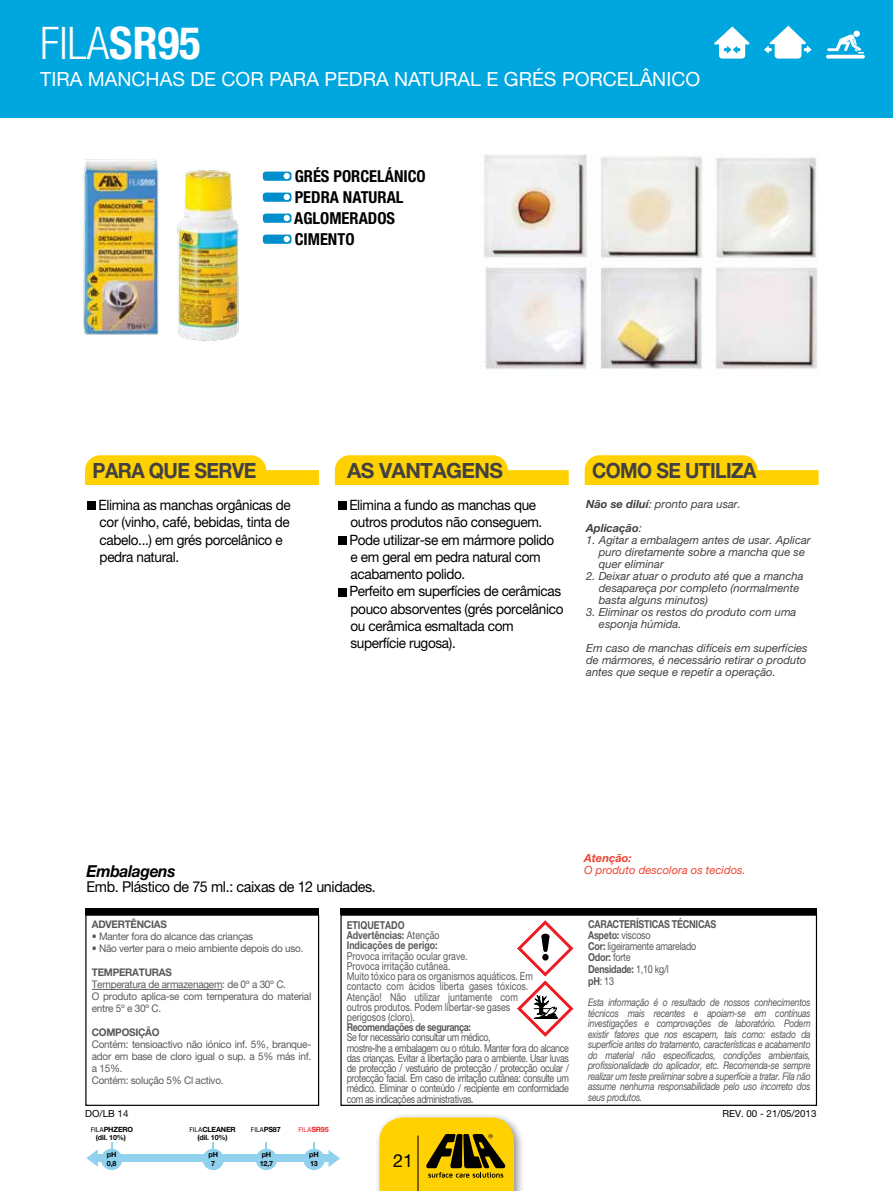
<style>
.page{position:relative;width:893px;height:1191px;background:#fff}
.page>*{position:absolute;margin:0;border:0;box-sizing:border-box;transform-origin:0 0}
.t1{font:300 condensed 45px "Helvetica Neue LT Std";color:#fff}
.t2{font:700 21px "Helvetica Neue LT Std";letter-spacing:-.03em;color:#414042;scale:.92 1}
.t3{font:700 21px "Helvetica Neue LT Std";letter-spacing:-.03em;color:#414042;scale:.93 1}
.t4{font:700 21px "Helvetica Neue LT Std";letter-spacing:-.03em;color:#414042}
.t5{font:19.5px "Helvetica Neue LT Std";color:#fff}
.t6{font:18px "Helvetica Neue LT Std";color:#000}
.t7{font:700 condensed 16.5px/21px "Helvetica Neue LT Std";color:#000}
.t8{font:italic 700 16.5px "Helvetica Neue LT Std";letter-spacing:-.025em;color:#000;scale:.95 1}
.t9{font:15px "Helvetica Neue LT Std";letter-spacing:-.025em;color:#000;scale:.95 1}
.t10{font:14.25px/17.2px "Helvetica Neue LT Std";letter-spacing:-.025em;color:#000;scale:.95 1}
.t11{font:italic 11.25px/12px "Helvetica Neue LT Std";color:#414042}
.t12{font:italic 700 11.25px/24px "Helvetica Neue LT Std";color:#414042}
.t13{font:italic 11.25px "Helvetica Neue LT Std";color:#ef4330}
.t14{font:italic 700 11.25px "Helvetica Neue LT Std";color:#ef4330}
.t15{font:10.95px/10.2px "Helvetica Neue LT Std";letter-spacing:-.04em;color:#58595b;scale:.81 1}
.t16{font:10.95px/10.2px "Helvetica Neue LT Std";color:#58595b;scale:.81 1}
.t17{font:700 10.95px/11.4px "Helvetica Neue LT Std";letter-spacing:-.025em;color:#58595b;scale:.82 1}
.t18{font:700 10.95px/10.2px "Helvetica Neue LT Std";color:#58595b;scale:.81 1}
.t19{font:700 10.95px "Helvetica Neue LT Std";letter-spacing:-.025em;color:#58595b;scale:.81 1}
.t20{font:italic 10.5px/10.5px "Helvetica Neue LT Std";letter-spacing:-.025em;color:#58595b;text-align:justify;scale:.82 1}
.t21{font:10.5px/12px "Helvetica Neue LT Std";letter-spacing:-.025em;color:#58595b;scale:.95 1}
.t22{font:700 10.5px "Helvetica Neue LT Std";letter-spacing:-.025em;color:#58595b;scale:.95 1}
.t23{font:9.75px "Helvetica Neue LT Pro";color:#000}
.t24{font:700 7.2px/8.1px "Helvetica Neue LT Std";letter-spacing:-.02em;color:#000}
.t25{font:700 7.2px "Helvetica Neue LT Pro";letter-spacing:-.02em;color:#000}
.t26{font:7.2px "Myriad Pro";color:#000}
.t27{font:7.2px "Myriad Pro";color:#ed2024}
.s1{font-family:"Helvetica Neue LT Pro";font-weight:700}
.s2{font-weight:400}
.s3{font-family:"Myriad Pro";font-weight:400}
</style>
<div class="page">
<div style="left:0;top:0;width:893px;height:118px;background:#00a6de"></div>
<div style="left:374px;top:1112px;width:151px;height:79px;background:#000;opacity:.45"></div>
<svg style="left:335px;top:455px;width:234px;height:30px;background:#ffd726"></svg>
<svg style="left:85px;top:455px;width:234px;height:30px;background:#ffd722"></svg>
<svg style="left:585px;top:455px;width:234px;height:30px;background:#ffd726"></svg>
<div style="left:85px;top:914px;width:234px;height:192px;border:1px solid #000"></div>
<div style="left:340px;top:914px;width:477px;height:192px;border:1px solid #000"></div>
<div style="left:85px;top:908px;width:234px;height:6px;background:#000"></div>
<div style="left:340px;top:908px;width:477px;height:6px;background:#000"></div>
<svg style="left:380px;top:1117px;width:134px;height:74px;background:#d0ab06"></svg>
<svg style="left:263px;top:172px;width:28px;height:9px"></svg>
<svg style="left:263px;top:193px;width:28px;height:9px"></svg>
<svg style="left:263px;top:214px;width:28px;height:9px"></svg>
<svg style="left:263px;top:235px;width:28px;height:9px"></svg>
<div style="left:338px;top:501px;width:8px;height:9px;background:#000"></div>
<div style="left:338px;top:536px;width:8px;height:8px;background:#000"></div>
<div style="left:338px;top:588px;width:8px;height:8px;background:#000"></div>
<div style="left:87px;top:501px;width:8px;height:9px;background:#000"></div>
<hr style="left:92px;top:989px;width:130px;height:1px;background:#58595b">
<img style="left:484px;top:154px;width:333px;height:216px">
<svg style="left:714px;top:26px;width:36px;height:33px"></svg>
<svg style="left:826px;top:55px;width:39px;height:4px"></svg>
<div style="left:853px;top:31px;width:7px;height:6px;background:#fff;border-radius:50%"></div>
<svg style="left:827px;top:34px;width:37px;height:19px"></svg>
<svg style="left:764px;top:26px;width:48px;height:33px"></svg>
<svg style="left:517px;top:920px;width:57px;height:117px"></svg>
<div style="left:95px;top:1154px;width:235px;height:8px;background:#90d2ee"></div>
<svg style="left:329px;top:1150px;width:11px;height:17px"></svg>
<svg style="left:86px;top:1149px;width:12px;height:17px"></svg>
<svg style="left:111px;top:1142px;width:2px;height:6px"></svg>
<div style="left:101px;top:1148px;width:21px;height:22px;background:#90d2ee;border-radius:50%"></div>
<div style="left:256px;top:1148px;width:21px;height:22px;background:#90d2ee;border-radius:50%"></div>
<svg style="left:313px;top:1142px;width:2px;height:6px"></svg>
<div style="left:303px;top:1148px;width:22px;height:22px;background:#90d2ee;border-radius:50%"></div>
<svg style="left:212px;top:1142px;width:2px;height:6px"></svg>
<div style="left:203px;top:1148px;width:21px;height:22px;background:#90d2ee;border-radius:50%"></div>
<img style="left:83px;top:159px;width:156px;height:182px">
<h1 class="t1" style="left:40px;top:17px;width:162px">FILA<span class="s1">SR95</span></h1>
<h3 class="t5" style="left:40px;top:67px;width:662px">TIRA MANCHAS DE COR PARA PEDRA NATURAL E GRÉS PORCELÂNICO</h3>
<h3 class="t7" style="left:294px;top:165px;width:133px">GRÉS PORCELÁNICO<br>PEDRA NATURAL<br>AGLOMERADOS<br>CIMENTO</h3>
<h2 class="t3" style="left:93px;top:457px;width:178px">PARA QUE SERVE</h2>
<h2 class="t4" style="left:347px;top:457px;width:158px">AS VANTAGENS</h2>
<h2 class="t2" style="left:592px;top:457px;width:180px">COMO SE UTILIZA</h2>
<p class="t12" style="left:586px;top:491px;width:156px">Não se diluí<span class="s2">: pronto para usar.<br></span>Aplicação<span class="s2">:</span></p>
<p class="t11" style="left:599px;top:533px;width:213px;text-indent:-13px">1. Agitar a embalagem antes de usar. Aplicar puro diretamente sobre a mancha que se quer eliminar</p>
<p class="t11" style="left:599px;top:569px;width:206px;text-indent:-13px">2. Deixar atuar o produto até que a mancha desapareça por completo (normalmente basta alguns minutos)</p>
<p class="t11" style="left:599px;top:605px;width:199px;text-indent:-13px">3. Eliminar os restos do produto com uma esponja húmida.</p>
<p class="t11" style="left:586px;top:641px;width:223px;text-align:justify">Em caso de manchas difíceis em superfícies de mármores, é necessário retirar o produto antes que seque e repetir a operação.</p>
<h3 class="t10" style="left:98px;top:496px;width:204px">Elimina as manchas orgânicas de cor (vinho, café, bebidas, tinta de cabelo...) em grés porcelânico e pedra natural.</h3>
<p class="t10" style="left:349px;top:496px;width:227px">Elimina a fundo as manchas que outros produtos não conseguem.<br>Pode utilizar-se em mármore polido e em geral em pedra natural com acabamento polido.<br>Perfeito em superfícies de cerâmicas pouco absorventes (grés porcelânico ou cerâmica esmaltada com superfície rugosa).</p>
<h3 class="t8" style="left:87px;top:861px;width:95px">Embalagens</h3>
<h3 class="t9" style="left:87px;top:878px;width:306px">Emb. Plástico de 75 ml.: caixas de 12 unidades.</h3>
<p class="t18" style="left:347px;top:919px;width:116px">ETIQUETADO<br>Advertências: <span class="s2">Atenção<br></span>Indicações de perigo:</p>
<p class="t16" style="left:347px;top:950px;width:231px">Provoca irritação ocular grave.<br>Provoca irritação cutânea.<br>Muito tóxico para os organismos aquáticos. Em contacto com ácidos liberta gases tóxicos.<br>Atenção! Não utilizar juntamente com outros produtos. Podem libertar-se gases perigosos (cloro).</p>
<p class="t19" style="left:347px;top:1020px;width:155px">Recomendações de segurança:</p>
<p class="t15" style="left:347px;top:1032px;width:276px">Se for necessário consultar um médico,<br>mostre-lhe a embalagem ou o rótulo. Manter fora do alcance das crianças. Evitar a libertação para o ambiente. Usar luvas de protecção / vestuário de protecção / protecção ocular / protecção facial. Em caso de irritação cutânea: consulte um médico. Eliminar o conteúdo / recipiente em conformidade com as indicações administrativas.</p>
<p class="t22" style="left:92px;top:918px;width:80px">ADVERTÊNCIAS</p>
<p class="t21" style="left:92px;top:930px;width:171px">• Manter fora do alcance das crianças</p>
<p class="t21" style="left:92px;top:942px;width:224px">• Não verter para o meio ambiente depois do uso.</p>
<p class="t22" style="left:92px;top:966px;width:86px">TEMPERATURAS</p>
<p class="t21" style="left:92px;top:978px;width:232px">Temperatura de armazenagem: de 0º a 30º C.<br>O produto aplica-se com temperatura do material entre 5º e 30º C.</p>
<p class="t22" style="left:92px;top:1026px;width:73px">COMPOSIÇÃO</p>
<p class="t21" style="left:92px;top:1038px;width:232px">Contém: tensioactivo não iónico inf. 5%, branque&shy;ador em base de cloro igual o sup. a 5% más inf. a 15%.<br>Contém: solução 5% Cl activo.</p>
<p class="t14" style="left:584px;top:850px;width:49px">Atenção:</p>
<p class="t13" style="left:584px;top:863px;width:163px">O produto descolora os tecidos.</p>
<p class="t17" style="left:588px;top:917px;width:158px">CARACTERÍSTICAS TÉCNICAS<br>Aspeto: <span class="s2">viscoso<br></span>Cor: <span class="s2">ligeiramente amarelado<br></span>Odor: <span class="s2">forte<br></span>Densidade: <span class="s2">1,10 kg/l<br></span>pH<span class="s2">: 13</span></p>
<p class="t20" style="left:588px;top:997px;width:273px">Esta informação é o resultado de nossos conhecimentos técnicos mais recentes e apoiam-se em contínuas investigações e comprovações de laboratório. Podem existir fatores que nos escapem, tais como: estado da superfície antes do tratamento, características e acabamento do material não especificados, condições ambientais, profissionalidade do aplicador, etc. Recomenda-se sempre realizar um teste preliminar sobre a superfície a tratar. Fila não assume nenhuma responsabilidade pelo uso incorreto dos seus produtos.</p>
<p class="t23" style="left:85px;top:1108px;width:45px">DO/LB 14</p>
<p class="t23" style="left:722px;top:1108px;width:95px">REV. 00 - 21/05/2013</p>
<p class="t25" style="left:91px;top:1125px;width:44px"><span class="s3">FILA</span>PHZERO</p>
<p class="t24" style="left:96px;top:1133px;width:32px">(dil. 10%)</p>
<p class="t24" style="left:107px;top:1150px;width:11px">pH<br>0,8</p>
<p class="t26" style="left:251px;top:1125px;width:31px">FILA<span class="s1">PS87</span></p>
<p class="t27" style="left:298px;top:1125px;width:32px">FILA<span class="s1">SR95</span></p>
<p class="t25" style="left:189px;top:1125px;width:48px"><span class="s3">FILA</span>CLEANER</p>
<p class="t24" style="left:197px;top:1133px;width:32px">(dil. 10%)</p>
<p class="t24" style="left:208px;top:1150px;width:11px;text-align:center">pH<br>7</p>
<p class="t24" style="left:309px;top:1150px;width:11px">pH<br>13</p>
<p class="t24" style="left:260px;top:1150px;width:15px">pH<br>12,7</p>
<h3 class="t6" style="left:393px;top:1149px;width:22px">21</h3>
</div>
